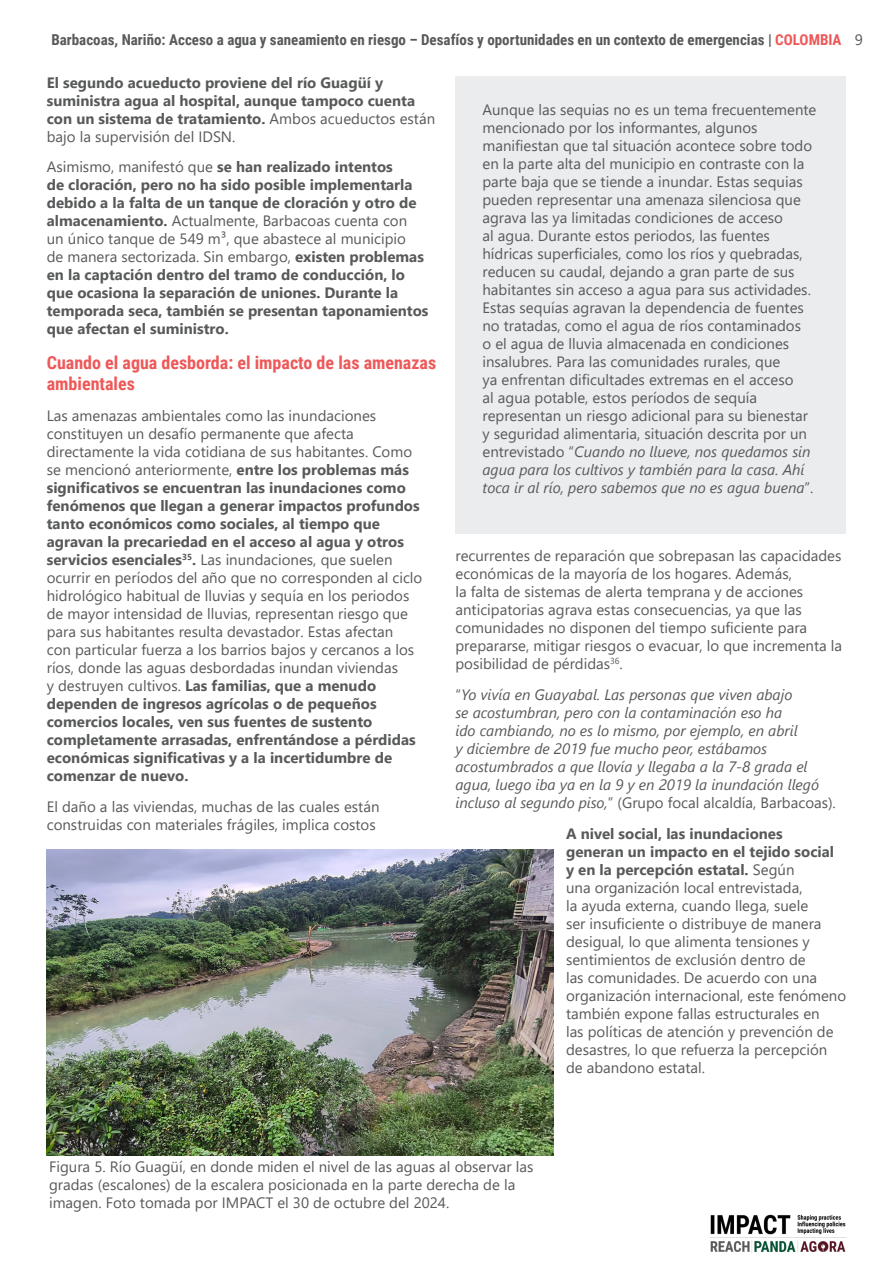
<style>
.page{position:relative;width:893px;height:1263px;background:#fff}
.page>*{position:absolute;margin:0;border:0;box-sizing:border-box;transform-origin:0 0}
.t1{font:700 18px/21.6px "Roboto Condensed";color:#ee5859}
.t2{font:15px/18px "Segoe UI";color:#58595a}
.t3{font:700 15px/18px "Segoe UI";color:#58595a}
.t4{font:italic 15px/18px "Segoe UI";color:#58595a}
.t5{font:700 15px "Roboto Condensed";color:#58595a}
.s1{color:#ee5859}
.s2{font-family:"Segoe UI";font-weight:400}
.s3{font-weight:400}
.s4{font-weight:700}
.s5{font-style:italic}
.s6{font-style:normal}
</style>
<div class="page">
<img style="left:710px;top:1214px;width:136px;height:39px">
<img style="left:47px;top:849px;width:506px;height:307px">
<div style="left:455px;top:76px;width:391px;height:457px;background:#eaecee"></div>
<p class="t5" style="left:51px;top:30px;width:813px">Barbacoas, Nariño: Acceso a agua y saneamiento en riesgo – Desafíos y oportunidades en un contexto de emergencias | <span class="s1">COLOMBIA</span> <span class="s2">9</span></p>
<p class="t3" style="left:47px;top:72px;width:390px">El segundo acueducto proviene del río Guagüí y suministra agua al hospital, aunque tampoco cuenta con un sistema de tratamiento. <span class="s3">Ambos acueductos están bajo la supervisión del IDSN.</span></p>
<p class="t3" style="left:47px;top:157px;width:383px"><span class="s3">Asimismo, manifestó que</span> se han realizado intentos<br>de cloración, pero no ha sido posible implementarla debido a la falta de un tanque de cloración y otro de almacenamiento. <span class="s3">Actualmente, Barbacoas cuenta con<br>un único tanque de 549 m³, que abastece al municipio<br>de manera sectorizada. Sin embargo,</span> existen problemas en la captación dentro del tramo de conducción, lo que ocasiona la separación de uniones. Durante la temporada seca, también se presentan taponamientos que afectan el suministro.</p>
<p class="t1" style="left:47px;top:351px;width:391px">Cuando el agua desborda: el impacto de las amenazas ambientales</p>
<p class="t2" style="left:47px;top:406px;width:377px">Las amenazas ambientales como las inundaciones constituyen un desafío permanente que afecta directamente la vida cotidiana de sus habitantes. Como se mencionó anteriormente, <span class="s4">entre los problemas más significativos se encuentran las inundaciones como fenómenos que llegan a generar impactos profundos tanto económicos como sociales, al tiempo que agravan la precariedad en el acceso al agua y otros servicios esenciales</span><sup>35</sup><span class="s4">.</span> Las inundaciones, que suelen ocurrir en períodos del año que no corresponden al ciclo hidrológico habitual de lluvias y sequía en los periodos de mayor intensidad de lluvias, representan riesgo que para sus habitantes resulta devastador. Estas afectan<br>con particular fuerza a los barrios bajos y cercanos a los ríos, donde las aguas desbordadas inundan viviendas<br>y destruyen cultivos. <span class="s4">Las familias, que a menudo dependen de ingresos agrícolas o de pequeños comercios locales, ven sus fuentes de sustento completamente arrasadas, enfrentándose a pérdidas económicas significativas y a la incertidumbre de comenzar de nuevo.</span></p>
<p class="t2" style="left:47px;top:796px;width:334px">El daño a las viviendas, muchas de las cuales están construidas con materiales frágiles, implica costos</p>
<p class="t2" style="left:482px;top:99px;width:335px">Aunque las sequias no es un tema frecuentemente mencionado por los informantes, algunos manifiestan que tal situación acontece sobre todo en la parte alta del municipio en contraste con la parte baja que se tiende a inundar. Estas sequias pueden representar una amenaza silenciosa que agrava las ya limitadas condiciones de acceso<br>al agua. Durante estos periodos, las fuentes hídricas superficiales, como los ríos y quebradas, reducen su caudal, dejando a gran parte de sus habitantes sin acceso a agua para sus actividades.<br>Estas sequías agravan la dependencia de fuentes no tratadas, como el agua de ríos contaminados<br>o el agua de lluvia almacenada en condiciones insalubres. Para las comunidades rurales, que<br>ya enfrentan dificultades extremas en el acceso<br>al agua potable, estos períodos de sequía representan un riesgo adicional para su bienestar y seguridad alimentaria, situación descrita por un entrevistado “<span class="s5">Cuando no llueve, nos quedamos sin agua para los cultivos y también para la casa. Ahí toca ir al río, pero sabemos que no es agua buena</span>”.</p>
<p class="t2" style="left:455px;top:545px;width:388px">recurrentes de reparación que sobrepasan las capacidades económicas de la mayoría de los hogares. Además,<br>la falta de sistemas de alerta temprana y de acciones anticipatorias agrava estas consecuencias, ya que las comunidades no disponen del tiempo suficiente para prepararse, mitigar riesgos o evacuar, lo que incrementa la posibilidad de pérdidas<sup>36</sup>.</p>
<p class="t4" style="left:455px;top:683px;width:382px"><span class="s6">“</span>Yo vivía en Guayabal. Las personas que viven abajo<br>se acostumbran, pero con la contaminación eso ha<br>ido cambiando, no es lo mismo, por ejemplo, en abril<br>y diciembre de 2019 fue mucho peor, estábamos acostumbrados a que llovía y llegaba a la 7-8 grada el agua, luego iba ya en la 9 y en 2019 la inundación llegó incluso al segundo piso,<span class="s6">” (Grupo focal alcaldía, Barbacoas).</span></p>
<p class="t2" style="left:566px;top:823px;width:282px"><span class="s4">A nivel social, las inundaciones<br>generan un impacto en el tejido social<br>y en la percepción estatal.</span> Según<br>una organización local entrevistada,<br>la ayuda externa, cuando llega, suele<br>ser insuficiente o distribuye de manera desigual, lo que alimenta tensiones y sentimientos de exclusión dentro de<br>las comunidades. De acuerdo con una organización internacional, este fenómeno también expone fallas estructurales en<br>las políticas de atención y prevención de desastres, lo que refuerza la percepción de abandono estatal.</p>
<p class="t2" style="left:49px;top:1156px;width:486px">Figura 5. Río Guagüí, en donde miden el nivel de las aguas al observar las gradas (escalones) de la escalera posicionada en la parte derecha de la imagen. Foto tomada por IMPACT el 30 de octubre del 2024.</p>
</div>
